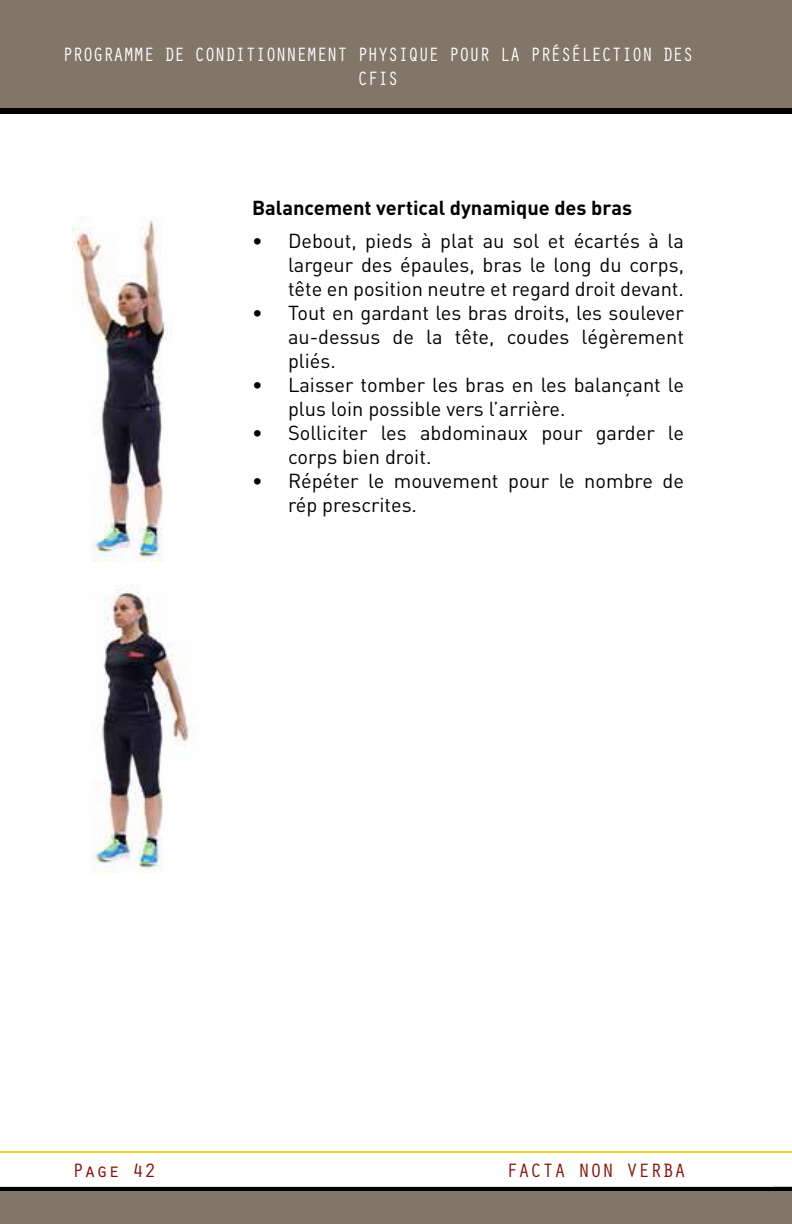
<style>
.page{position:relative;width:792px;height:1224px;background:#fff}
.page>*{position:absolute;margin:0;border:0;box-sizing:border-box;transform-origin:0 0}
.t1{font:20px/24px "DIN";color:#000}
.t2{font:20px/24px "Orator Std";letter-spacing:-.035em;color:#fff;text-align:center;scale:.9 1}
.t3{font:700 20px "DIN";color:#000}
.t4{font:20px "Orator Std";color:#8b0f04}
</style>
<div class="page">
<div style="left:0;top:108px;width:792px;height:6px;background:#000"></div>
<div style="left:0;top:1187px;width:792px;height:8px;background:#000"></div>
<div style="left:0;top:0;width:792px;height:108px;background:#827668"></div>
<div style="left:0;top:1191px;width:792px;height:33px;background:#827668"></div>
<hr style="left:0;top:1151px;width:792px;height:2px;background:#f2cc31">
<img style="left:72px;top:217px;width:99px;height:345px">
<img style="left:92px;top:585px;width:97px;height:288px">
<p class="t2" style="left:62px;top:41px;width:703px">PROGRAMME DE CONDITIONNEMENT PHYSIQUE POUR LA PRÉSÉLECTION DES<br>CFIS</p>
<p class="t3" style="left:252px;top:195px;width:382px">Balancement vertical dynamique des bras</p>
<p class="t1" style="left:288px;top:228px;width:397px;text-align:justify;text-indent:-36px">• Debout, pieds à plat au sol et écartés à la largeur des épaules, bras le long du corps, tête en position neutre et regard droit devant.</p>
<p class="t1" style="left:288px;top:300px;width:397px;text-align:justify;text-indent:-36px">• Tout en gardant les bras droits, les soulever au-dessus de la tête, coudes légèrement pliés.</p>
<p class="t1" style="left:288px;top:372px;width:397px;text-indent:-36px">• Laisser tomber les bras en les balançant le plus loin possible vers l’arrière.</p>
<p class="t1" style="left:288px;top:420px;width:397px;text-indent:-36px">• Solliciter les abdominaux pour garder le corps bien droit.</p>
<p class="t1" style="left:288px;top:468px;width:397px;text-indent:-36px">• Répéter le mouvement pour le nombre de rép prescrites.</p>
<p class="t4" style="left:72px;top:1156px;width:85px">Page 42</p>
<p class="t4" style="left:506px;top:1156px;width:181px">FACTA NON VERBA</p>
</div>
